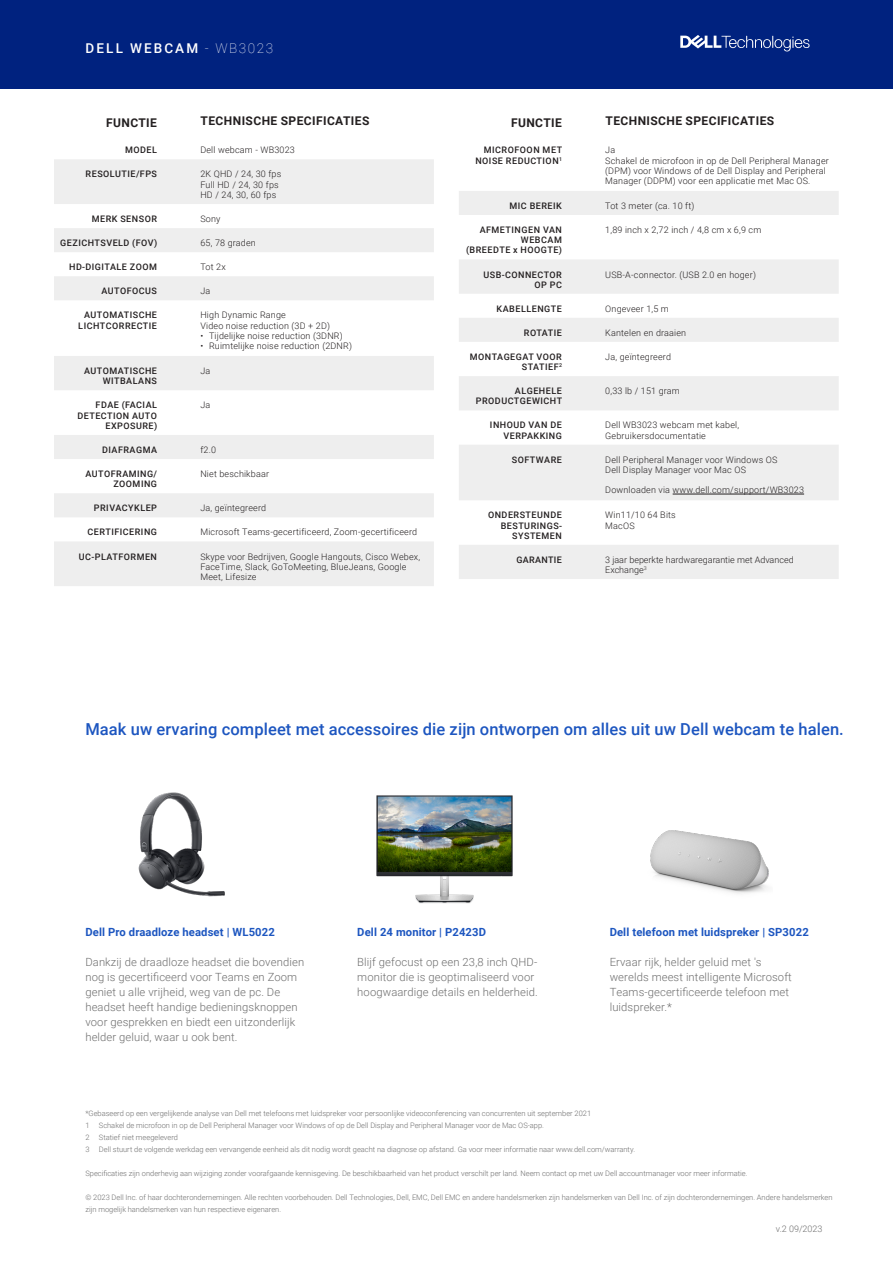
<style>
.page{position:relative;width:893px;height:1263px;background:#fff}
.page>*{position:absolute;margin:0;border:0;box-sizing:border-box;transform-origin:0 0}
.t1{font:500 16.5px "Roboto";letter-spacing:.005em;color:#1d56c0}
.t2{font:500 13.5px "Roboto";letter-spacing:.155em;color:#fff}
.t3{font:700 12px "Roboto";letter-spacing:.035em;color:#231f20}
.t4{font:300 11.25px/15px "Roboto";letter-spacing:.01em;color:#6e6e6e}
.t5{font:700 11.25px "Roboto";letter-spacing:.01em;color:#1d56c0}
.Spec_body{font:300 9px/10.2px "Roboto";letter-spacing:.02em;color:#231f20}
.t6{font:500 9px/10.2px "Roboto";letter-spacing:.055em;color:#231f20;text-align:right}
.Spec_body-2{font:300 9px/10.2px "Roboto";color:#231f20}
.t7{font:500 9px "Roboto";letter-spacing:.035em;color:#231f20}
.t8{font:300 9px "Roboto";color:#6e6e6e}
.t9{font:300 7.5px/12px "Roboto";color:#6e6e6e}
.s1{font-weight:100}
</style>
<div class="page">
<img style="left:376px;top:795px;width:137px;height:109px">
<img style="left:650px;top:830px;width:119px;height:64px">
<img style="left:138px;top:792px;width:87px;height:105px">
<svg style="left:54px;top:159px;width:380px;height:231px;fill:#eee"></svg>
<svg style="left:54px;top:435px;width:380px;height:151px;fill:#eee"></svg>
<div style="left:0;top:0;width:893px;height:89px;background:#00227f"></div>
<svg style="left:680px;top:35px;width:130px;height:16px"></svg>
<svg style="left:459px;top:191px;width:380px;height:388px;fill:#eee"></svg>
<hr style="left:673px;top:494px;width:131px;height:1px;background:#231f20">
<p class="t2" style="left:86px;top:39px;width:189px">DELL WEBCAM <span class="s1">- WB3023</span></p>
<p class="t3" style="left:106px;top:114px;width:52px">FUNCTIE</p>
<p class="t3" style="left:201px;top:112px;width:170px">TECHNISCHE SPECIFICATIES</p>
<p class="t6" style="left:125px;top:145px;width:33px">MODEL</p>
<p class="Spec_body" style="left:200px;top:145px;width:96px">Dell webcam - WB3023</p>
<p class="t6" style="left:86px;top:169px;width:73px">RESOLUTIE/FPS</p>
<p class="Spec_body" style="left:200px;top:169px;width:82px">2K QHD / 24, 30 fps</p>
<p class="Spec_body" style="left:200px;top:179px;width:80px">Full HD / 24, 30 fps</p>
<p class="Spec_body" style="left:200px;top:189px;width:77px">HD / 24, 30, 60 fps</p>
<p class="t6" style="left:92px;top:213px;width:67px">MERK SENSOR</p>
<p class="Spec_body" style="left:200px;top:213px;width:22px">Sony</p>
<p class="t6" style="left:60px;top:238px;width:98px">GEZICHTSVELD (FOV)</p>
<p class="Spec_body" style="left:200px;top:238px;width:57px">65, 78 graden</p>
<p class="t6" style="left:69px;top:262px;width:89px">HD-DIGITALE ZOOM</p>
<p class="Spec_body" style="left:200px;top:262px;width:27px">Tot 2x</p>
<p class="t6" style="left:101px;top:286px;width:57px">AUTOFOCUS</p>
<p class="Spec_body" style="left:200px;top:286px;width:11px">Ja</p>
<p class="t6" style="left:78px;top:310px;width:80px">AUTOMATISCHE<br>LICHTCORRECTIE</p>
<p class="Spec_body" style="left:200px;top:310px;width:87px">High Dynamic Range</p>
<p class="Spec_body" style="left:200px;top:320px;width:131px">Video noise reduction (3D + 2D)</p>
<p class="Spec_body" style="left:200px;top:330px;width:144px">• Tijdelijke noise reduction (3DNR)</p>
<p class="Spec_body" style="left:200px;top:340px;width:153px">• Ruimtelijke noise reduction (2DNR)</p>
<p class="t6" style="left:84px;top:365px;width:74px">AUTOMATISCHE<br>WITBALANS</p>
<p class="Spec_body" style="left:200px;top:365px;width:11px">Ja</p>
<p class="t6" style="left:77px;top:400px;width:81px">FDAE (FACIAL<br>DETECTION AUTO<br>EXPOSURE)</p>
<p class="Spec_body" style="left:200px;top:400px;width:11px">Ja</p>
<p class="t6" style="left:102px;top:444px;width:56px">DIAFRAGMA</p>
<p class="Spec_body" style="left:200px;top:444px;width:17px">f2.0</p>
<p class="t6" style="left:86px;top:468px;width:73px">AUTOFRAMING/<br>ZOOMING</p>
<p class="Spec_body" style="left:200px;top:468px;width:70px">Niet beschikbaar</p>
<p class="t6" style="left:94px;top:503px;width:65px">PRIVACYKLEP</p>
<p class="Spec_body" style="left:200px;top:503px;width:67px">Ja, geïntegreerd</p>
<p class="t6" style="left:88px;top:527px;width:71px">CERTIFICERING</p>
<p class="Spec_body" style="left:200px;top:527px;width:218px">Microsoft Teams-gecertificeerd, Zoom-gecertificeerd</p>
<p class="t6" style="left:79px;top:551px;width:80px">UC-PLATFORMEN</p>
<p class="Spec_body" style="left:200px;top:551px;width:221px">Skype voor Bedrijven, Google Hangouts, Cisco Webex,<br>FaceTime, Slack, GoToMeeting, BlueJeans, Google<br>Meet, Lifesize</p>
<p class="t3" style="left:511px;top:114px;width:52px">FUNCTIE</p>
<p class="t3" style="left:605px;top:112px;width:170px">TECHNISCHE SPECIFICATIES</p>
<p class="t6" style="left:475px;top:145px;width:88px">MICROFOON MET<br>NOISE REDUCTION<sup>1</sup></p>
<p class="Spec_body" style="left:605px;top:145px;width:11px">Ja</p>
<p class="Spec_body" style="left:605px;top:155px;width:225px">Schakel de microfoon in op de Dell Peripheral Manager (DPM) voor Windows of de Dell Display and Peripheral<br>Manager (DDPM) voor een applicatie met Mac OS.</p>
<p class="t6" style="left:509px;top:200px;width:54px">MIC BEREIK</p>
<p class="Spec_body" style="left:605px;top:200px;width:91px">Tot 3 meter (ca. 10 ft)</p>
<p class="t6" style="left:466px;top:224px;width:97px">AFMETINGEN VAN<br>WEBCAM<br>(BREEDTE x HOOGTE)</p>
<p class="Spec_body" style="left:605px;top:224px;width:158px">1,89 inch x 2,72 inch / 4,8 cm x 6,9 cm</p>
<p class="t6" style="left:483px;top:269px;width:80px">USB-CONNECTOR<br>OP PC</p>
<p class="Spec_body" style="left:605px;top:269px;width:152px">USB-A-connector. (USB 2.0 en hoger)</p>
<p class="t6" style="left:497px;top:303px;width:67px">KABELLENGTE</p>
<p class="Spec_body" style="left:605px;top:303px;width:65px">Ongeveer 1,5 m</p>
<p class="t7" style="left:524px;top:326px;width:39px">ROTATIE</p>
<p class="Spec_body" style="left:605px;top:327px;width:82px">Kantelen en draaien</p>
<p class="t6" style="left:470px;top:351px;width:94px">MONTAGEGAT VOOR<br>STATIEF<sup>2</sup></p>
<p class="Spec_body" style="left:605px;top:351px;width:67px">Ja, geïntegreerd</p>
<p class="t6" style="left:476px;top:386px;width:88px">ALGEHELE<br>PRODUCTGEWICHT</p>
<p class="Spec_body" style="left:605px;top:386px;width:76px">0,33 lb / 151 gram</p>
<p class="t6" style="left:490px;top:420px;width:73px">INHOUD VAN DE<br>VERPAKKING</p>
<p class="Spec_body" style="left:605px;top:420px;width:135px">Dell WB3023 webcam met kabel,<br>Gebruikersdocumentatie</p>
<p class="t6" style="left:512px;top:454px;width:52px">SOFTWARE</p>
<p class="Spec_body" style="left:605px;top:454px;width:174px">Dell Peripheral Manager voor Windows OS<br>Dell Display Manager voor Mac OS</p>
<p class="Spec_body" style="left:605px;top:485px;width:200px">Downloaden via www.dell.com/support/WB3023</p>
<p class="t6" style="left:488px;top:510px;width:76px">ONDERSTEUNDE<br>BESTURINGS-<br>SYSTEMEN</p>
<p class="Spec_body" style="left:605px;top:510px;width:72px">Win11/10 64 Bits<br>MacOS</p>
<p class="t7" style="left:516px;top:553px;width:47px">GARANTIE</p>
<p class="Spec_body-2" style="left:605px;top:554px;width:190px">3 jaar beperkte hardwaregarantie met Advanced<br>Exchange<sup>3</sup></p>
<p class="t1" style="left:85px;top:718px;width:760px">Maak uw ervaring compleet met accessoires die zijn ontworpen om alles uit uw Dell webcam te halen.</p>
<p class="t5" style="left:85px;top:924px;width:191px">Dell Pro draadloze headset | WL5022</p>
<p class="t4" style="left:85px;top:954px;width:220px">Dankzij de draadloze headset die bovendien nog is gecertificeerd voor Teams en Zoom geniet u alle vrijheid, weg van de pc. De headset heeft handige bedieningsknoppen voor gesprekken en biedt een uitzonderlijk helder geluid, waar u ook bent.</p>
<p class="t5" style="left:357px;top:924px;width:130px">Dell 24 monitor | P2423D</p>
<p class="t4" style="left:357px;top:954px;width:182px">Blijf gefocust op een 23,8 inch QHD&shy;monitor die is geoptimaliseerd voor hoogwaardige details en helderheid.</p>
<p class="t5" style="left:610px;top:924px;width:201px">Dell telefoon met luidspreker | SP3022</p>
<p class="t4" style="left:610px;top:954px;width:184px">Ervaar rijk, helder geluid met 's werelds meest intelligente Microsoft<br>Teams-gecertificeerde telefoon met luidspreker.*</p>
<p class="t9" style="left:85px;top:1107px;width:507px">*Gebaseerd op een vergelijkende analyse van Dell met telefoons met luidspreker voor persoonlijke videoconferencing van concurrenten uit september 2021</p>
<p class="t9" style="left:85px;top:1119px;width:460px">1 Schakel de microfoon in op de Dell Peripheral Manager voor Windows of op de Dell Display and Peripheral Manager voor de Mac OS-app.</p>
<p class="t9" style="left:85px;top:1131px;width:94px">2 Statief niet meegeleverd</p>
<p class="t9" style="left:85px;top:1143px;width:551px">3 Dell stuurt de volgende werkdag een vervangende eenheid als dit nodig wordt geacht na diagnose op afstand. Ga voor meer informatie naar www.dell.com/warranty.</p>
<p class="t9" style="left:85px;top:1167px;width:664px">Specificaties zijn onderhevig aan wijziging zonder voorafgaande kennisgeving. De beschikbaarheid van het product verschilt per land. Neem contact op met uw Dell accountmanager voor meer informatie.</p>
<p class="t9" style="left:85px;top:1191px;width:749px">© 2023 Dell Inc. of haar dochterondernemingen. Alle rechten voorbehouden. Dell Technologies, Dell, EMC, Dell EMC en andere handelsmerken zijn handelsmerken van Dell Inc. of zijn dochterondernemingen. Andere handelsmerken zijn mogelijk handelsmerken van hun respectieve eigenaren.</p>
<p class="t8" style="left:776px;top:1222px;width:48px">v.2 09/2023</p>
</div>
